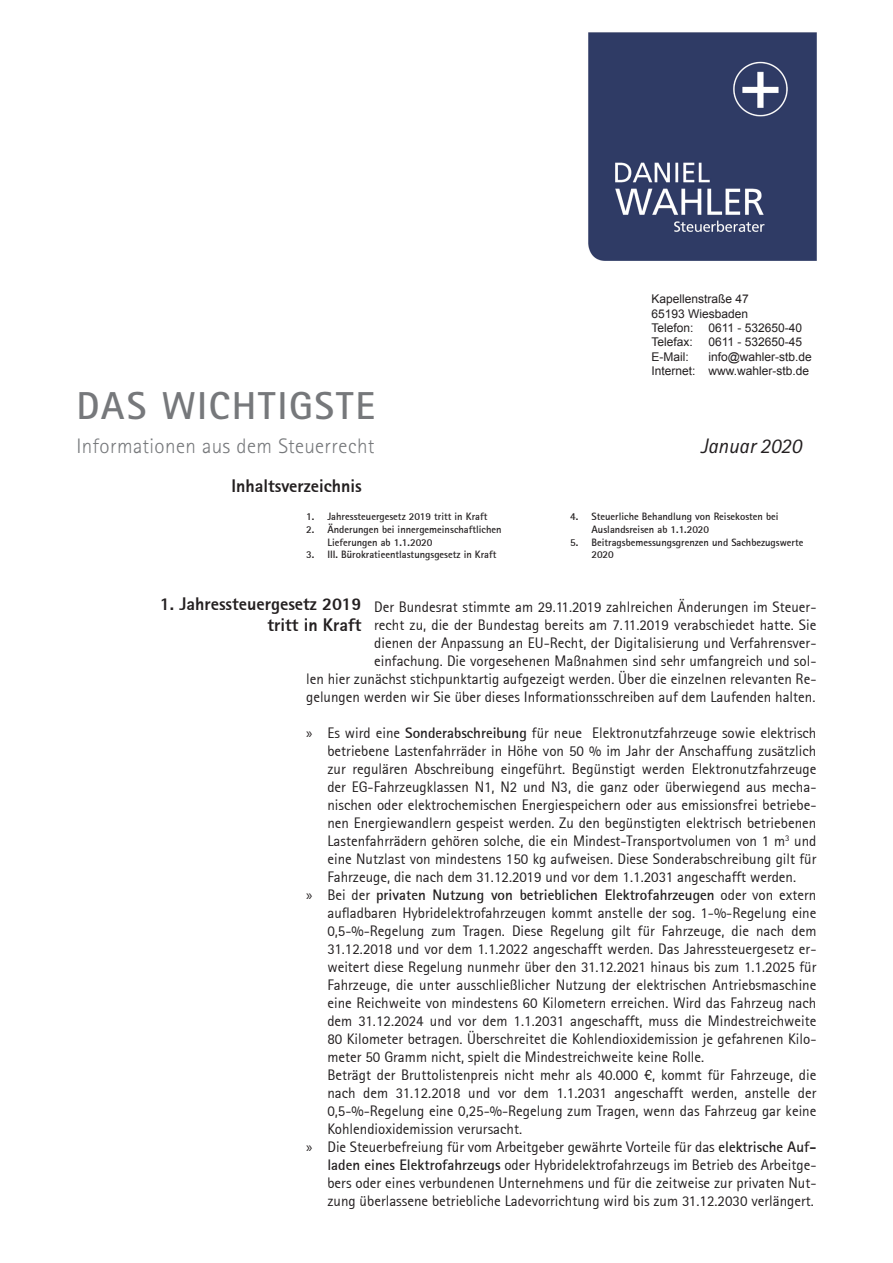
<style>
.page{position:relative;width:893px;height:1263px;background:#fff}
.page>*{position:absolute;margin:0;border:0;box-sizing:border-box;transform-origin:0 0}
.t1{font:700 39px "Rotis Sans Serif Pro";letter-spacing:.045em;color:#76787b}
.t2{font:300 21px "Rotis Sans Serif Pro";letter-spacing:.02em;color:#76787b}
.t3{font:italic 21px "Rotis Sans Serif Pro";color:#231f20}
.Titel_DW{font:800 18px/21px "Agfa Rotis Sans Serif";color:#231f20;text-align:right}
.Fließtext{font:15px/18px "Agfa Rotis Sans Serif";color:#231f20;text-align:justify}
.Einzug{font:15px/18px "Agfa Rotis Sans Serif";color:#231f20;text-align:justify}
.Brief{font:12px "Arial";color:#231f20}
.t4{font:700 10.5px/12.6px "Agfa Rotis Sans Serif";color:#231f20}
.s1{font-family:"Myriad Pro"}
.s2{font-weight:700}
</style>
<div class="page">
<img style="left:588px;top:32px;width:229px;height:229px">
<p class="t1" style="left:77px;top:381px;width:300px">DAS WICHTIGSTE</p>
<p class="t2" style="left:77px;top:433px;width:299px">Informationen aus dem Steuerrecht</p>
<p class="Titel_DW" style="left:232px;top:475px;width:132px">Inhaltsverzeichnis</p>
<p class="t4" style="left:306px;top:510px;width:183px">1. Jahressteuergesetz 2019 tritt in Kraft</p>
<p class="t4" style="left:327px;top:523px;width:176px;text-indent:-21px">2. Änderungen bei innergemeinschaftlichen<br>Lieferungen ab 1.1.2020</p>
<p class="t4" style="left:306px;top:548px;width:192px">3. III. Bürokratieentlastungsgesetz in Kraft</p>
<p class="Brief" style="left:651px;top:291px;width:99px">Kapellenstraße 47</p>
<p class="Brief" style="left:651px;top:306px;width:98px">65193 Wiesbaden</p>
<p class="Brief" style="left:651px;top:320px;width:152px">Telefon: 0611 - 532650-40</p>
<p class="Brief" style="left:651px;top:334px;width:43px">Telefax:</p>
<p class="Brief" style="left:708px;top:334px;width:95px">0611 - 532650-45</p>
<p class="Brief" style="left:651px;top:349px;width:39px">E-Mail:</p>
<p class="Brief" style="left:708px;top:349px;width:105px">info@wahler-stb.de</p>
<p class="Brief" style="left:651px;top:363px;width:159px">Internet: www.wahler-stb.de</p>
<p class="t3" style="left:700px;top:433px;width:103px">Januar 2020</p>
<p class="t4" style="left:592px;top:510px;width:189px;text-indent:-21px">4. Steuerliche Behandlung von Reisekosten bei<br>Auslandsreisen ab 1.1.2020</p>
<p class="t4" style="left:592px;top:536px;width:213px;text-indent:-21px">5. Beitragsbemessungsgrenzen und Sachbezugswerte<br>2020</p>
<p class="Titel_DW" style="left:160px;top:593px;width:203px">1. Jahressteuergesetz 2019 tritt in Kraft</p>
<p class="Fließtext" style="left:306px;top:598px;width:512px;text-align:right">Der Bundesrat stimmte am 29.11.2019 zahlreichen Änderungen im Steuer-<br>recht zu, die der Bundestag bereits am 7.11.2019 verabschiedet hatte. Sie<br>dienen der Anpassung an EU-Recht, der Digitalisierung und Verfahrensver&shy;einfachung. Die vorgesehenen Maßnahmen sind sehr umfangreich und sol-<br>len hier zunächst stichpunktartig aufgezeigt werden. Über die einzelnen relevanten Re&shy;gelungen werden wir Sie über dieses Informationsschreiben auf dem Laufenden halten.</p>
<p class="Fließtext" style="left:327px;top:724px;width:491px;text-indent:-21px"><span class="s1">»</span> Es wird eine <span class="s2">Sonderabschreibung</span> für neue Elektronutzfahrzeuge sowie elektrisch betriebene Lastenfahrräder in Höhe von 50 % im Jahr der Anschaffung zusätzlich zur regulären Abschreibung eingeführt. Begünstigt werden Elektronutzfahrzeuge der EG-Fahrzeugklassen N1, N2 und N3, die ganz oder überwiegend aus mecha&shy;nischen oder elektrochemischen Energiespeichern oder aus emissionsfrei betriebe&shy;nen Energiewandlern gespeist werden. Zu den begünstigten elektrisch betriebenen Lastenfahrrädern gehören solche, die ein Mindest-Transportvolumen von 1 m<sup>3</sup> und eine Nutzlast von mindestens 150 kg aufweisen. Diese Sonderabschreibung gilt für Fahrzeuge, die nach dem 31.12.2019 und vor dem 1.1.2031 angeschafft werden.</p>
<p class="Fließtext" style="left:327px;top:886px;width:491px;text-indent:-21px"><span class="s1">»</span> Bei der <span class="s2">privaten Nutzung von betrieblichen Elektrofahrzeugen</span> oder von extern aufladbaren Hybridelektrofahrzeugen kommt anstelle der sog. 1-%-Regelung eine 0,5-%-Regelung zum Tragen. Diese Regelung gilt für Fahrzeuge, die nach dem 31.12.2018 und vor dem 1.1.2022 angeschafft werden. Das Jahressteuergesetz er&shy;weitert diese Regelung nunmehr über den 31.12.2021 hinaus bis zum 1.1.2025 für Fahrzeuge, die unter ausschließlicher Nutzung der elektrischen Antriebsmaschine eine Reichweite von mindestens 60 Kilometern erreichen. Wird das Fahrzeug nach dem 31.12.2024 und vor dem 1.1.2031 angeschafft, muss die Mindestreichweite 80 Kilometer betragen. Überschreitet die Kohlendioxidemission je gefahrenen Kilo&shy;meter 50 Gramm nicht, spielt die Mindestreichweite keine Rolle.</p>
<p class="Einzug" style="left:327px;top:1066px;width:490px">Beträgt der Bruttolistenpreis nicht mehr als 40.000 €, kommt für Fahrzeuge, die nach dem 31.12.2018 und vor dem 1.1.2031 angeschafft werden, anstelle der 0,5-%-Regelung eine 0,25-%-Regelung zum Tragen, wenn das Fahrzeug gar keine Kohlendioxidemission verursacht.</p>
<p class="Fließtext" style="left:327px;top:1138px;width:490px;text-indent:-21px"><span class="s1">»</span> Die Steuerbefreiung für vom Arbeitgeber gewährte Vorteile für das <span class="s2">elektrische Auf&shy;laden eines Elektrofahrzeugs</span> oder Hybridelektrofahrzeugs im Betrieb des Arbeitge&shy;bers oder eines verbundenen Unternehmens und für die zeitweise zur privaten Nut&shy;zung überlassene betriebliche Ladevorrichtung wird bis zum 31.12.2030 verlängert.</p>
</div>
